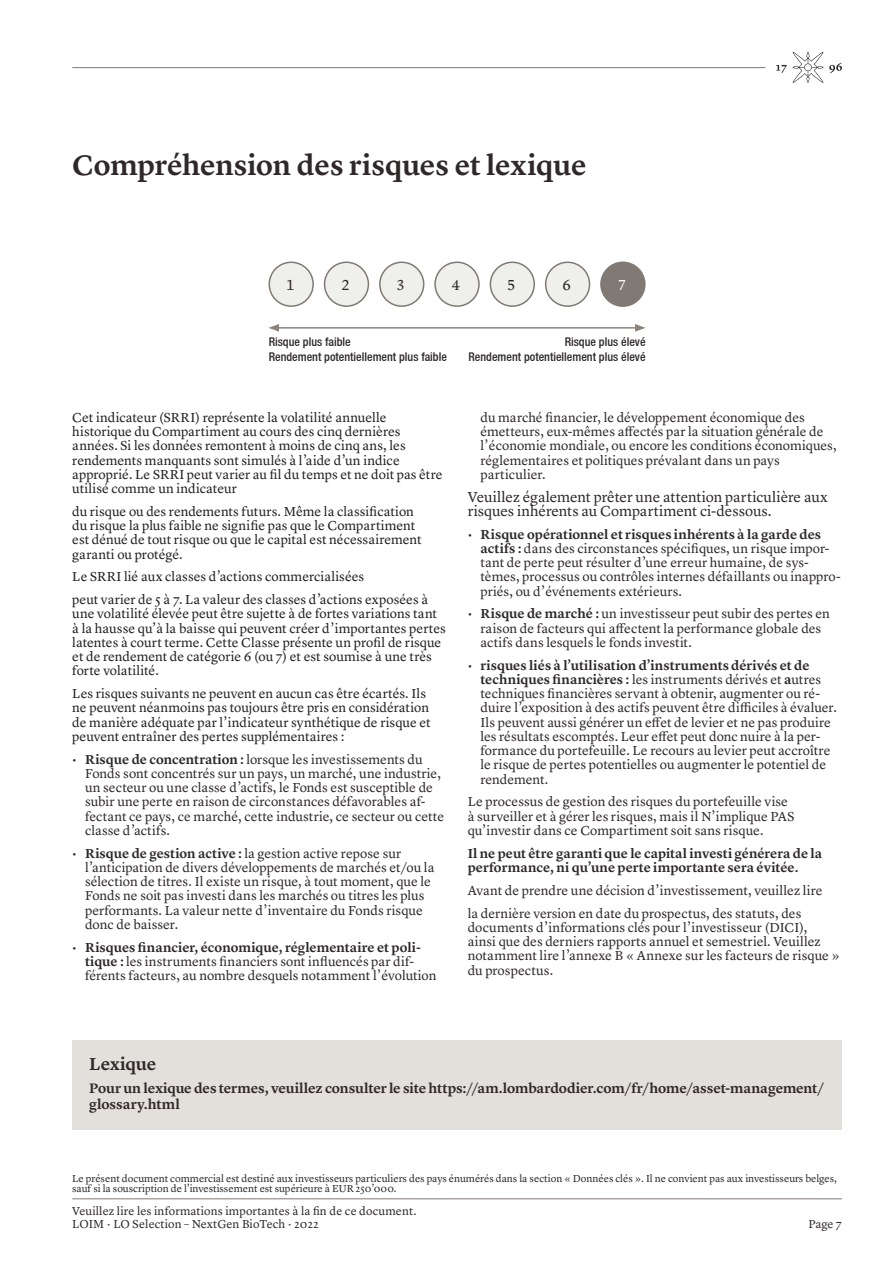
<style>
.page{position:relative;width:893px;height:1263px;background:#fff}
.page>*{position:absolute;margin:0;border:0;box-sizing:border-box;transform-origin:0 0}
.I_Rubriques{font:600 29.25px "Lyon Text";letter-spacing:-.005em;color:#2f2829}
.I_Titres{font:600 18px "Lyon Text";letter-spacing:-.015em;color:#2f2829}
.I_Texte_-_bullet_poi{font:15px/14.2px "Lyon Text";letter-spacing:-.005em;color:#2f2829}
.t1{font:15px "Lyon Text";color:#231f20}
.t2{font:15px "Lyon Text";color:#fff}
.I_Texte_de_base{font:600 14.25px/15.8px "Lyon Text";letter-spacing:-.01em;color:#2f2829}
.I_Texte_-_bullet_poi-2{font:13.5px/14.2px "Lyon Text";color:#2f2829}
.I_Texte_-_bullet_poi-3{font:13.5px/14.2px "Lyon Text";color:#231f20}
.I_Texte_-_bullet_poi-4{font:600 13.5px/14.2px "Lyon Text";color:#2f2829}
.t3{font:12px/12.8px "Lyon Text";letter-spacing:.01em;color:#2f2829}
.I_Mention_légale_-_f{font:500 condensed 12px "Helvetica Neue LT";color:#2f2829}
.I_Mention_légale_-_f-2{font:10.5px/10.5px "Lyon Text";color:#2f2829}
.s1{font-weight:600}
</style>
<div class="page">
<hr style="left:72px;top:67px;width:693px;height:1px;background:#817973">
<svg style="left:829px;top:63px;width:13px;height:10px"></svg>
<svg style="left:776px;top:52px;width:47px;height:31px"></svg>
<hr style="left:72px;top:1198px;width:770px;height:1px;background:#817973">
<div style="left:72px;top:1039px;width:770px;height:90px;background:#e3e0dc"></div>
<div style="left:269px;top:262px;width:44px;height:44px;background:#efefec;border-radius:50%"></div>
<div style="left:268px;top:261px;width:46px;height:46px;border:2px solid #817973;border-radius:50%"></div>
<div style="left:325px;top:262px;width:43px;height:44px;background:#efefec;border-radius:50%"></div>
<div style="left:324px;top:261px;width:45px;height:46px;border:2px solid #817973;border-radius:50%"></div>
<div style="left:380px;top:262px;width:44px;height:44px;background:#efefec;border-radius:50%"></div>
<div style="left:379px;top:261px;width:45px;height:46px;border:2px solid #817973;border-radius:50%"></div>
<div style="left:435px;top:262px;width:44px;height:44px;background:#efefec;border-radius:50%"></div>
<div style="left:434px;top:261px;width:46px;height:46px;border:2px solid #817973;border-radius:50%"></div>
<div style="left:490px;top:262px;width:44px;height:44px;background:#efefec;border-radius:50%"></div>
<div style="left:490px;top:261px;width:45px;height:46px;border:2px solid #817973;border-radius:50%"></div>
<div style="left:546px;top:262px;width:43px;height:44px;background:#efefec;border-radius:50%"></div>
<div style="left:545px;top:261px;width:45px;height:46px;border:2px solid #817973;border-radius:50%"></div>
<div style="left:601px;top:262px;width:44px;height:44px;background:#817973;border-radius:50%"></div>
<div style="left:600px;top:261px;width:46px;height:46px;border:2px solid #817973;border-radius:50%"></div>
<hr style="left:277px;top:327px;width:360px;height:2px;background:#8f8279">
<svg style="left:268px;top:324px;width:11px;height:8px"></svg>
<svg style="left:635px;top:324px;width:11px;height:8px"></svg>
<p class="I_Rubriques" style="left:72px;top:143px;width:516px">Compréhension des risques et lexique</p>
<p class="I_Texte_-_bullet_poi" style="left:286px;top:277px;width:10px">1</p>
<p class="I_Texte_-_bullet_poi" style="left:341px;top:277px;width:10px">2</p>
<p class="I_Texte_-_bullet_poi" style="left:396px;top:277px;width:10px">3</p>
<p class="I_Texte_-_bullet_poi" style="left:452px;top:277px;width:10px">4</p>
<p class="t1" style="left:507px;top:273px;width:10px">5</p>
<p class="t1" style="left:562px;top:273px;width:10px">6</p>
<p class="t2" style="left:617px;top:273px;width:10px">7</p>
<p class="I_Mention_légale_-_f" style="left:269px;top:334px;width:83px">Risque plus faible</p>
<p class="I_Mention_légale_-_f" style="left:269px;top:349px;width:180px">Rendement potentiellement plus faible</p>
<p class="I_Texte_-_bullet_poi-3" style="left:72px;top:409px;width:372px">Cet indicateur (SRRI) représente la volatilité annuelle historique du Compartiment au cours des cinq dernières années. Si les données remontent à moins de cinq ans, les rendements manquants sont simulés à l’aide d’un indice approprié. Le SRRI peut varier au fil du temps et ne doit pas être utilisé comme un indicateur</p>
<p class="I_Texte_-_bullet_poi-3" style="left:72px;top:503px;width:351px">du risque ou des rendements futurs. Même la classification du risque la plus faible ne signifie pas que le Compartiment est dénué de tout risque ou que le capital est nécessairement garanti ou protégé.</p>
<p class="I_Texte_-_bullet_poi-3" style="left:72px;top:569px;width:293px">Le SRRI lié aux classes d’actions commercialisées</p>
<p class="I_Texte_-_bullet_poi-3" style="left:72px;top:591px;width:375px">peut varier de 5 à 7. La valeur des classes d’actions exposées à une volatilité élevée peut être sujette à de fortes variations tant à la hausse qu’à la baisse qui peuvent créer d’importantes pertes latentes à court terme. Cette Classe présente un profil de risque et de rendement de catégorie 6 (ou 7) et est soumise à une très forte volatilité.</p>
<p class="I_Texte_-_bullet_poi-3" style="left:72px;top:685px;width:360px">Les risques suivants ne peuvent en aucun cas être écartés. Ils ne peuvent néanmoins pas toujours être pris en considération de manière adéquate par l’indicateur synthétique de risque et peuvent entraîner des pertes supplémentaires :</p>
<p class="I_Texte_-_bullet_poi-2" style="left:85px;top:751px;width:361px;text-indent:-13px">• <span class="s1">Risque de concentration :</span> lorsque les investissements du Fonds sont concentrés sur un pays, un marché, une industrie, un secteur ou une classe d’actifs, le Fonds est susceptible de subir une perte en raison de circonstances défavorables af&shy;fectant ce pays, ce marché, cette industrie, ce secteur ou cette classe d’actifs.</p>
<p class="I_Texte_-_bullet_poi-2" style="left:85px;top:845px;width:351px;text-indent:-13px">• <span class="s1">Risque de gestion active :</span> la gestion active repose sur l’anticipation de divers développements de marchés et/ou la sélection de titres. Il existe un risque, à tout moment, que le Fonds ne soit pas investi dans les marchés ou titres les plus performants. La valeur nette d’inventaire du Fonds risque donc de baisser.</p>
<p class="I_Texte_-_bullet_poi-2" style="left:85px;top:939px;width:353px;text-indent:-13px">• <span class="s1">Risques financier, économique, réglementaire et poli&shy;tique :</span> les instruments financiers sont influencés par dif&shy;férents facteurs, au nombre desquels notamment l’évolution</p>
<p class="I_Mention_légale_-_f" style="left:565px;top:334px;width:82px">Risque plus élevé</p>
<p class="I_Mention_légale_-_f" style="left:469px;top:349px;width:179px">Rendement potentiellement plus élevé</p>
<p class="I_Texte_-_bullet_poi-2" style="left:480px;top:409px;width:358px">du marché financier, le développement économique des émetteurs, eux-mêmes affectés par la situation générale de l’économie mondiale, ou encore les conditions économiques, réglementaires et politiques prévalant dans un pays particulier.</p>
<p class="I_Texte_-_bullet_poi" style="left:468px;top:488px;width:362px">Veuillez également prêter une attention particulière aux risques inhérents au Compartiment ci-dessous.</p>
<p class="I_Texte_-_bullet_poi-2" style="left:480px;top:526px;width:362px;text-indent:-13px">• <span class="s1">Risque opérationnel et risques inhérents à la garde des actifs :</span> dans des circonstances spécifiques, un risque impor&shy;tant de perte peut résulter d’une erreur humaine, de sys&shy;tèmes, processus ou contrôles internes défaillants ou inappro&shy;priés, ou d’événements extérieurs.</p>
<p class="I_Texte_-_bullet_poi-2" style="left:480px;top:606px;width:351px;text-indent:-13px">• <span class="s1">Risque de marché :</span> un investisseur peut subir des pertes en raison de facteurs qui affectent la performance globale des actifs dans lesquels le fonds investit.</p>
<p class="I_Texte_-_bullet_poi-2" style="left:480px;top:657px;width:358px;text-indent:-13px">• <span class="s1">risques liés à l’utilisation d’instruments dérivés et de techniques financières :</span> les instruments dérivés et <span class="s1">a</span>utres techniques financières servant à obtenir, augmenter ou ré&shy;duire l’exposition à des actifs peuvent être difficiles à évaluer.<br>Ils peuvent aussi générer un effet de levier et ne pas produire les résultats escomptés. Leur effet peut donc nuire à la per&shy;formance du portefeuille. Le recours au levier peut accroître le risque de pertes potentielles ou augmenter le potentiel de rendement.</p>
<p class="I_Texte_-_bullet_poi-2" style="left:468px;top:794px;width:328px">Le processus de gestion des risques du portefeuille vise à surveiller et à gérer les risques, mais il N’implique PAS qu’investir dans ce Compartiment soit sans risque.</p>
<p class="I_Texte_-_bullet_poi-4" style="left:468px;top:845px;width:356px">Il ne peut être garanti que le capital investi générera de la performance, ni qu’une perte importante sera évitée.</p>
<p class="I_Texte_-_bullet_poi-2" style="left:468px;top:882px;width:356px">Avant de prendre une décision d’investissement, veuillez lire</p>
<p class="I_Texte_-_bullet_poi-2" style="left:468px;top:905px;width:373px">la dernière version en date du prospectus, des statuts, des documents d’informations clés pour l’investisseur (DICI),<br>ainsi que des derniers rapports annuel et semestriel. Veuillez notamment lire l’annexe B « Annexe sur les facteurs de risque » du prospectus.</p>
<p class="I_Titres" style="left:89px;top:1050px;width:68px">Lexique</p>
<p class="I_Texte_de_base" style="left:89px;top:1079px;width:737px">Pour un lexique des termes, veuillez consulter le site https://am.lombardodier.com/fr/home/asset-management/ glossary.html</p>
<p class="I_Mention_légale_-_f-2" style="left:72px;top:1172px;width:766px">Le présent document commercial est destiné aux investisseurs particuliers des pays énumérés dans la section « Données clés ». Il ne convient pas aux investisseurs belges, sauf si la souscription de l’investissement est supérieure à EUR 250’000.</p>
<p class="t3" style="left:72px;top:1204px;width:346px">Veuillez lire les informations importantes à la fin de ce document.<br>LOIM · LO Selection – NextGen BioTech · 2022</p>
<p class="t3" style="left:808px;top:1217px;width:35px">Page 7</p>
</div>
